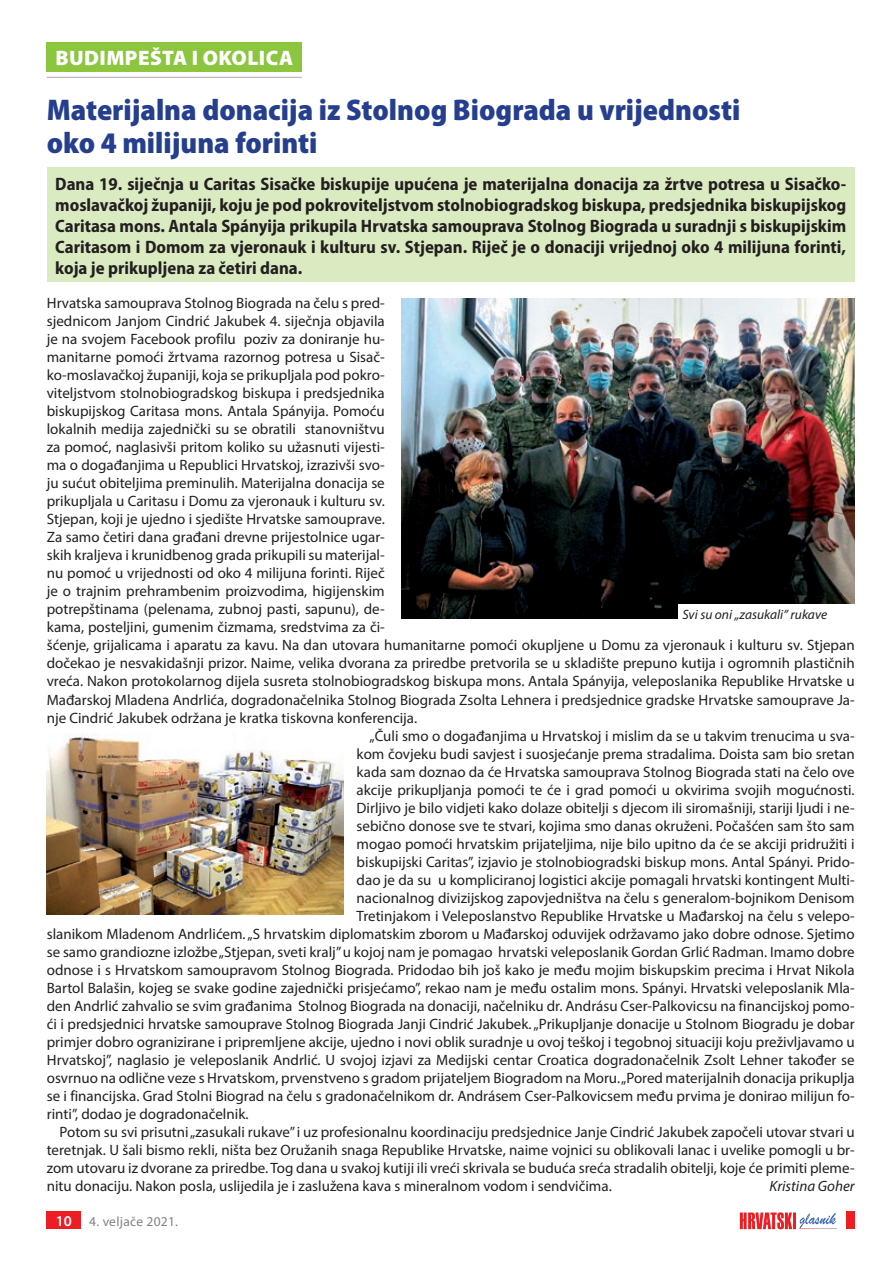
<style>
.page{position:relative;width:893px;height:1263px;background:#fff}
.page>*{position:absolute;margin:0;border:0;box-sizing:border-box;transform-origin:0 0}
.t1{font:900 semi-condensed 30px/33px "Myriad Pro";color:#253f8e}
.t2{font:900 21px "Myriad Pro";letter-spacing:.02em;color:#fff}
.t3{font:700 semi-condensed 18px/21px "Myriad Pro";color:#231f20;text-align:justify}
.t4{font:15px "Myriad Pro";color:#231f20}
.t5{font:italic 15px "Myriad Pro";color:#231f20}
.t6{font:italic 13.5px "Myriad Pro";color:#231f20}
.t7{font:13.5px "Myriad Pro";letter-spacing:.02em;color:#808285}
.s1{font-weight:600;font-size:15px;color:#fff}
</style>
<div class="page">
<svg style="left:740px;top:1212px;width:96px;height:17px"></svg>
<div style="left:846px;top:1212px;width:9px;height:17px;background:#ee1d23"></div>
<div style="left:47px;top:1212px;width:34px;height:17px;background:#ee1d23"></div>
<div style="left:47px;top:43px;width:255px;height:29px;background:#8bc63e"></div>
<hr style="left:47px;top:77px;width:255px;height:1px;background:#a8a9ad">
<div style="left:47px;top:167px;width:808px;height:115px;background:#daeac1"></div>
<img style="left:402px;top:299px;width:453px;height:320px">
<img style="left:47px;top:734px;width:297px;height:180px">
<div style="left:678px;top:604px;width:177px;height:19px;background:#fff"></div>
<h2 class="t2" style="left:55px;top:44px;width:28px">BUDIM</h2>
<h2 class="t2" style="left:125px;top:44px;width:91px">PEšTA I OKOLI</h2>
<h2 class="t2" style="left:266px;top:44px;width:28px">CA</h2>
<h1 class="t1" style="left:47px;top:93px;width:695px">Materijalna donacija iz Stolnog Biograda u vrijednosti oko 4 milijuna forinti</h1>
<p class="t3" style="left:55px;top:172px;width:792px">Dana 19. siječnja u Caritas Sisačke biskupije upućena je materijalna donacija za žrtve potresa u Sisačko&shy;moslavačkoj županiji, koju je pod pokroviteljstvom stolnobiogradskog biskupa, predsjednika biskupijskog Caritasa mons. Antala Spányija prikupila Hrvatska samouprava Stolnog Biograda u suradnji s biskupijskim Caritasom i Domom za vjeronauk i kulturu sv. Stjepan. Riječ je o donaciji vrijednoj oko 4 milijuna forinti, koja je prikupljena za četiri dana.</p>
<p class="t4" style="left:47px;top:294px;width:340px">Hrvatska samouprava Stolnog Biograda na čelu s pred-</p>
<p class="t4" style="left:47px;top:312px;width:340px">sjednicom Janjom Cindrić Jakubek 4. siječnja objavila</p>
<p class="t4" style="left:47px;top:330px;width:340px">je na svojem Facebook profilu poziv za doniranje hu-</p>
<p class="t4" style="left:47px;top:348px;width:340px">manitarne pomoći žrtvama razornog potresa u Sisač-</p>
<p class="t4" style="left:47px;top:366px;width:340px">ko-moslavačkoj županiji, koja se prikupljala pod pokro-</p>
<p class="t4" style="left:47px;top:384px;width:340px">viteljstvom stolnobiogradskog biskupa i predsjednika</p>
<p class="t4" style="left:47px;top:402px;width:340px">biskupijskog Caritasa mons. Antala Spányija. Pomoću</p>
<p class="t4" style="left:47px;top:420px;width:340px">lokalnih medija zajednički su se obratili stanovništvu</p>
<p class="t4" style="left:47px;top:438px;width:340px">za pomoć, naglasivši pritom koliko su užasnuti vijesti-</p>
<p class="t4" style="left:47px;top:456px;width:340px">ma o događanjima u Republici Hrvatskoj, izrazivši svo-</p>
<p class="t4" style="left:47px;top:474px;width:340px">ju sućut obiteljima preminulih. Materijalna donacija se</p>
<p class="t4" style="left:47px;top:492px;width:340px">prikupljala u Caritasu i Domu za vjeronauk i kulturu sv.</p>
<p class="t4" style="left:47px;top:510px;width:340px">Stjepan, koji je ujedno i sjedište Hrvatske samouprave.</p>
<p class="t4" style="left:47px;top:528px;width:340px">Za samo četiri dana građani drevne prijestolnice ugar-</p>
<p class="t4" style="left:47px;top:546px;width:339px">skih kraljeva i krunidbenog grada prikupili su materijal-</p>
<p class="t4" style="left:47px;top:564px;width:340px">nu pomoć u vrijednosti od oko 4 milijuna forinti. Riječ</p>
<p class="t4" style="left:47px;top:582px;width:340px">je o trajnim prehrambenim proizvodima, higijenskim</p>
<p class="t4" style="left:47px;top:600px;width:340px">potrepštinama (pelenama, zubnoj pasti, sapunu), de-</p>
<p class="t4" style="left:47px;top:618px;width:340px">kama, posteljini, gumenim čizmama, sredstvima za či-</p>
<p class="t4" style="left:47px;top:636px;width:809px">šćenje, grijalicama i aparatu za kavu. Na dan utovara humanitarne pomoći okupljene u Domu za vjeronauk i kulturu sv. Stjepan</p>
<p class="t4" style="left:47px;top:654px;width:809px">dočekao je nesvakidašnji prizor. Naime, velika dvorana za priredbe pretvorila se u skladište prepuno kutija i ogromnih plastičnih</p>
<p class="t4" style="left:47px;top:672px;width:809px">vreća. Nakon protokolarnog dijela susreta stolnobiogradskog biskupa mons. Antala Spányija, veleposlanika Republike Hrvatske u</p>
<p class="t4" style="left:47px;top:690px;width:809px">Mađarskoj Mladena Andrlića, dogradonačelnika Stolnog Biograda Zsolta Lehnera i predsjednice gradske Hrvatske samouprave Ja-</p>
<p class="t4" style="left:47px;top:708px;width:372px">nje Cindrić Jakubek održana je kratka tiskovna konferencija.</p>
<p class="t4" style="left:369px;top:726px;width:487px">„Čuli smo o događanjima u Hrvatskoj i mislim da se u takvim trenucima u sva-</p>
<p class="t4" style="left:357px;top:744px;width:500px">kom čovjeku budi savjest i suosjećanje prema stradalima. Doista sam bio sretan</p>
<p class="t4" style="left:357px;top:762px;width:500px">kada sam doznao da će Hrvatska samouprava Stolnog Biograda stati na čelo ove</p>
<p class="t4" style="left:357px;top:780px;width:500px">akcije prikupljanja pomoći te će i grad pomoći u okvirima svojih mogućnosti.</p>
<p class="t4" style="left:357px;top:798px;width:500px">Dirljivo je bilo vidjeti kako dolaze obitelji s djecom ili siromašniji, stariji ljudi i ne-</p>
<p class="t4" style="left:357px;top:816px;width:500px">sebično donose sve te stvari, kojima smo danas okruženi. Počašćen sam što sam</p>
<p class="t4" style="left:357px;top:834px;width:500px">mogao pomoći hrvatskim prijateljima, nije bilo upitno da će se akciji pridružiti i</p>
<p class="t4" style="left:357px;top:852px;width:500px">biskupijski Caritas”, izjavio je stolnobiogradski biskup mons. Antal Spányi. Prido-</p>
<p class="t4" style="left:357px;top:870px;width:500px">dao je da su u kompliciranoj logistici akcije pomagali hrvatski kontingent Multi-</p>
<p class="t4" style="left:357px;top:888px;width:499px">nacionalnog divizijskog zapovjedništva na čelu s generalom-bojnikom Denisom</p>
<p class="t4" style="left:357px;top:906px;width:500px">Tretinjakom i Veleposlanstvo Republike Hrvatske u Mađarskoj na čelu s velepo-</p>
<p class="t4" style="left:47px;top:924px;width:809px">slanikom Mladenom Andrlićem. „S hrvatskim diplomatskim zborom u Mađarskoj oduvijek održavamo jako dobre odnose. Sjetimo</p>
<p class="t4" style="left:47px;top:942px;width:809px">se samo grandiozne izložbe „Stjepan, sveti kralj” u kojoj nam je pomagao hrvatski veleposlanik Gordan Grlić Radman. Imamo dobre</p>
<p class="t4" style="left:47px;top:960px;width:809px">odnose i s Hrvatskom samoupravom Stolnog Biograda. Pridodao bih još kako je među mojim biskupskim precima i Hrvat Nikola</p>
<p class="t4" style="left:47px;top:978px;width:809px">Bartol Balašin, kojeg se svake godine zajednički prisjećamo”, rekao nam je među ostalim mons. Spányi. Hrvatski veleposlanik Mla-</p>
<p class="t4" style="left:47px;top:996px;width:809px">den Andrlić zahvalio se svim građanima Stolnog Biograda na donaciji, načelniku dr. Andrásu Cser-Palkovicsu na financijskoj pomo-</p>
<p class="t4" style="left:47px;top:1014px;width:809px">ći i predsjednici hrvatske samouprave Stolnog Biograda Janji Cindrić Jakubek. „Prikupljanje donacije u Stolnom Biogradu je dobar</p>
<p class="t4" style="left:47px;top:1032px;width:809px">primjer dobro ogranizirane i pripremljene akcije, ujedno i novi oblik suradnje u ovoj teškoj i tegobnoj situaciji koju preživljavamo u</p>
<p class="t4" style="left:47px;top:1050px;width:809px">Hrvatskoj”, naglasio je veleposlanik Andrlić. U svojoj izjavi za Medijski centar Croatica dogradonačelnik Zsolt Lehner također se</p>
<p class="t4" style="left:47px;top:1068px;width:809px">osvrnuo na odlične veze s Hrvatskom, prvenstveno s gradom prijateljem Biogradom na Moru. „Pored materijalnih donacija prikuplja</p>
<p class="t4" style="left:47px;top:1086px;width:809px">se i financijska. Grad Stolni Biograd na čelu s gradonačelnikom dr. Andrásem Cser-Palkovicsem među prvima je donirao milijun fo-</p>
<p class="t4" style="left:47px;top:1104px;width:203px">rinti”, dodao je dogradonačelnik.</p>
<p class="t4" style="left:60px;top:1122px;width:797px">Potom su svi prisutni „zasukali rukave” i uz profesionalnu koordinaciju predsjednice Janje Cindrić Jakubek započeli utovar stvari u</p>
<p class="t4" style="left:47px;top:1140px;width:809px">teretnjak. U šali bismo rekli, ništa bez Oružanih snaga Republike Hrvatske, naime vojnici su oblikovali lanac i uvelike pomogli u br-</p>
<p class="t4" style="left:47px;top:1158px;width:809px">zom utovaru iz dvorane za priredbe. Tog dana u svakoj kutiji ili vreći skrivala se buduća sreća stradalih obitelji, koje će primiti pleme-</p>
<p class="t4" style="left:47px;top:1176px;width:566px">nitu donaciju. Nakon posla, uslijedila je i zaslužena kava s mineralnom vodom i sendvičima.</p>
<p class="t5" style="left:769px;top:1176px;width:87px">Kristina Goher</p>
<p class="t6" style="left:682px;top:606px;width:146px">Svi su oni „zasukali” rukave</p>
<p class="t7" style="left:56px;top:1213px;width:124px"><span class="s1">10</span> 4. veljače 2021.</p>
</div>
